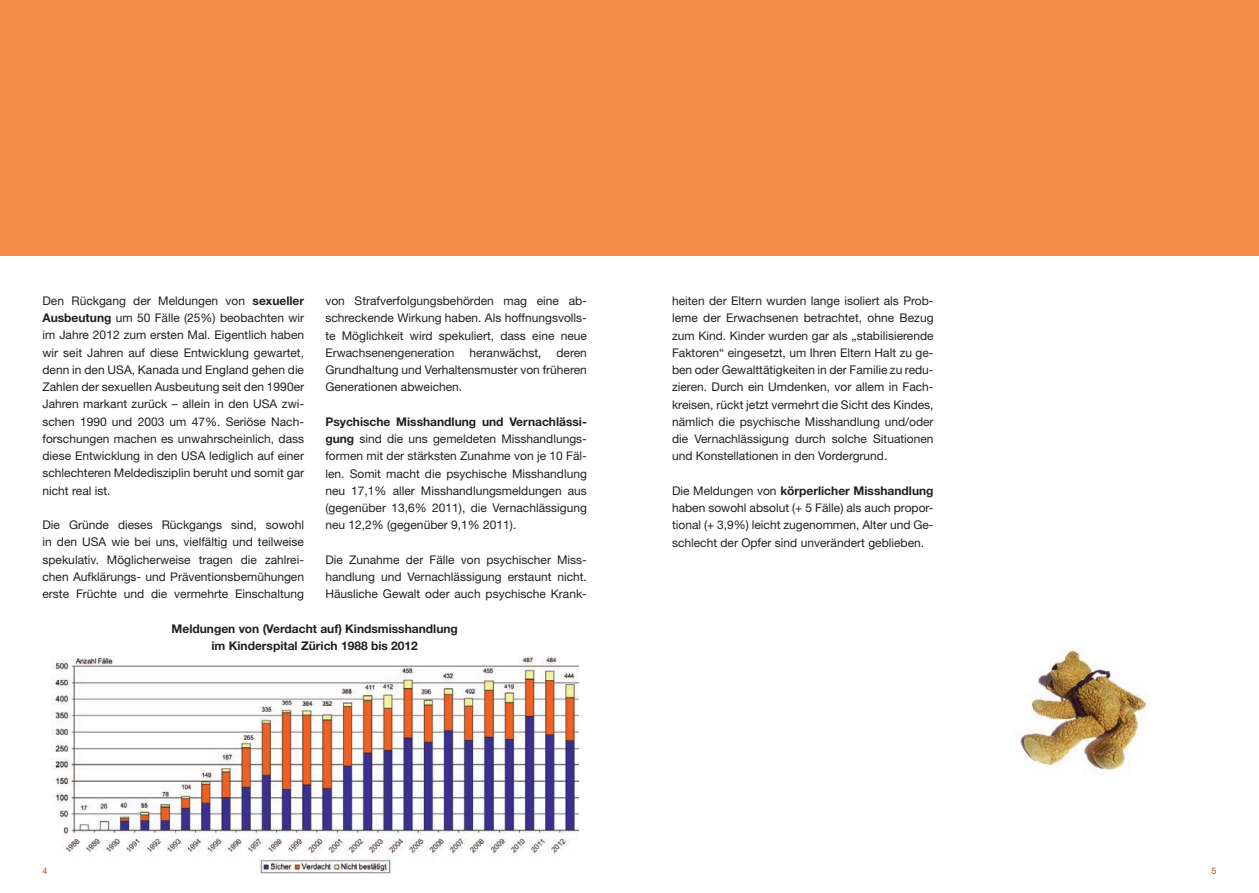
<style>
.page{position:relative;width:1259px;height:893px;background:#fff}
.page>*{position:absolute;margin:0;border:0;box-sizing:border-box;transform-origin:0 0}
.t1{font:12px/17.2px "Helvetica Neue LT Std";color:#231f20;text-align:justify}
.t2{font:700 12px/17.2px "Helvetica Neue LT Std";color:#231f20;text-align:center}
.t3{font:9px "Helvetica Neue LT Std";color:#8b522f}
.s1{font-weight:700}
</style>
<div class="page">
<div style="left:629px;top:0;width:630px;height:255px;background:#f68c4c"></div>
<div style="left:0;top:0;width:629px;height:255px;background:#f68c4c"></div>
<img style="left:1020px;top:648px;width:128px;height:122px">
<img style="left:51px;top:656px;width:527px;height:218px">
<p class="t1" style="left:325px;top:292px;width:263px">von Strafverfolgungsbehörden mag eine ab&shy;schreckende Wirkung haben. Als hoffnungsvolls&shy;te Möglichkeit wird spekuliert, dass eine neue Erwachsenengeneration heranwächst, deren Grundhaltung und Verhaltensmuster von früheren Generationen abweichen.</p>
<p class="t1" style="left:325px;top:413px;width:263px"><span class="s1">Psychische Misshandlung und Vernachlässi&shy;gung</span> sind die uns gemeldeten Misshandlungs&shy;formen mit der stärksten Zunahme von je 10 Fäl&shy;len. Somit macht die psychische Misshandlung neu 17,1% aller Misshandlungsmeldungen aus (gegenüber 13,6% 2011), die Vernachlässigung neu 12,2% (gegenüber 9,1% 2011).</p>
<p class="t1" style="left:325px;top:551px;width:263px">Die Zunahme der Fälle von psychischer Miss&shy;handlung und Vernachlässigung erstaunt nicht.<br>Häusliche Gewalt oder auch psychische Krank-</p>
<p class="t1" style="left:43px;top:292px;width:263px">Den Rückgang der Meldungen von <span class="s1">sexueller Ausbeutung</span> um 50 Fälle (25%) beobachten wir im Jahre 2012 zum ersten Mal. Eigentlich haben wir seit Jahren auf diese Entwicklung gewartet, denn in den USA, Kanada und England gehen die Zahlen der sexuellen Ausbeutung seit den 1990er Jahren markant zurück – allein in den USA zwi&shy;schen 1990 und 2003 um 47%. Seriöse Nach&shy;forschungen machen es unwahrscheinlich, dass diese Entwicklung in den USA lediglich auf einer schlechteren Meldedisziplin beruht und somit gar nicht real ist.</p>
<p class="t1" style="left:43px;top:516px;width:263px">Die Gründe dieses Rückgangs sind, sowohl in den USA wie bei uns, vielfältig und teilweise spekulativ. Möglicherweise tragen die zahlrei&shy;chen Aufklärungs- und Präventionsbemühungen erste Früchte und die vermehrte Einschaltung</p>
<p class="t2" style="left:172px;top:620px;width:288px">Meldungen von (Verdacht auf) Kindsmisshandlung im Kinderspital Zürich 1988 bis 2012</p>
<p class="t1" style="left:672px;top:292px;width:263px">heiten der Eltern wurden lange isoliert als Prob&shy;leme der Erwachsenen betrachtet, ohne Bezug zum Kind. Kinder wurden gar als „stabilisierende Faktoren“ eingesetzt, um Ihren Eltern Halt zu ge&shy;ben oder Gewalttätigkeiten in der Familie zu redu&shy;zieren. Durch ein Umdenken, vor allem in Fach&shy;kreisen, rückt jetzt vermehrt die Sicht des Kindes, nämlich die psychische Misshandlung und/oder die Vernachlässigung durch solche Situationen und Konstellationen in den Vordergrund.</p>
<p class="t1" style="left:672px;top:482px;width:263px">Die Meldungen von <span class="s1">körperlicher Misshandlung </span>haben sowohl absolut (+ 5 Fälle) als auch propor&shy;tional (+ 3,9%) leicht zugenommen, Alter und Ge&shy;schlecht der Opfer sind unverändert geblieben.</p>
<p class="t3" style="left:43px;top:866px;width:7px">4</p>
<p class="t3" style="left:1211px;top:866px;width:7px">5</p>
</div>
